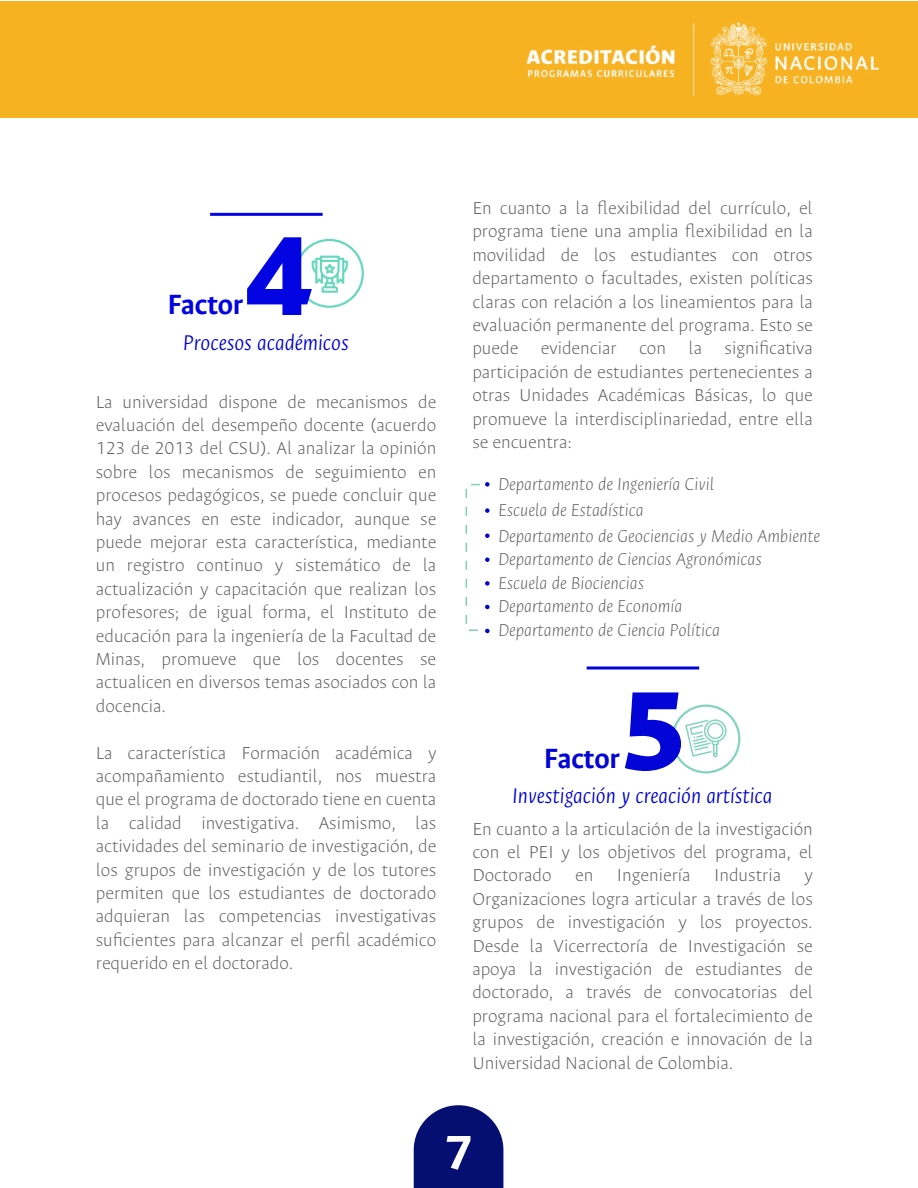
<style>
.page{position:relative;width:918px;height:1188px;background:#fff}
.page>*{position:absolute;margin:0;border:0;box-sizing:border-box;transform-origin:0 0}
.t1{font:900 124.5px "Ancizar Sans";color:#0205e1;scale:.95 1}
.t2{font:900 124.5px "Ancizar Sans";color:#0305d7;scale:.95 1}
.t3{font:700 54px "Ancizar Sans";color:#fff}
.t4{font:700 31.35px "Ancizar Sans";color:#0205e1;scale:.95 1}
.t5{font:700 31.35px "Ancizar Sans";color:#0305d7;scale:.95 1}
.t6{font:italic 300 24px "Ancizar Sans";color:#0103ce;scale:.95 1}
.t7{font:italic 300 24px "Ancizar Sans";color:#0103d8;scale:.95 1}
.t8{font:100 19.5px/23.4px "Ancizar Sans";color:#606060;text-align:justify}
.t9{font:italic 100 19.5px/23.7px "Ancizar Sans";color:#606060}
</style>
<div class="page">
<svg style="left:414px;top:1105px;width:89px;height:83px"></svg>
<div style="left:0;top:1px;width:918px;height:117px;background:#f6b221"></div>
<img style="left:526px;top:23px;width:352px;height:73px">
<div style="left:295px;top:239px;width:69px;height:69px;border:2px solid #67d8bd;border-radius:50%"></div>
<svg style="left:312px;top:256px;width:36px;height:37px"></svg>
<hr style="left:210px;top:213px;width:113px;height:3px;background:#0205e1">
<div style="left:671px;top:704px;width:69px;height:69px;border:2px solid #84d4bd;border-radius:50%"></div>
<svg style="left:685px;top:719px;width:42px;height:39px"></svg>
<hr style="left:587px;top:667px;width:112px;height:3px;background:#0305d7">
<svg style="left:465px;top:482px;width:25px;height:151px"></svg>
<h1 class="t1" style="left:244px;top:206px;width:71px">4</h1>
<h3 class="t4" style="left:168px;top:287px;width:81px">Factor</h3>
<p class="t7" style="left:183px;top:329px;width:176px">Procesos académicos</p>
<p class="t8" style="left:96px;top:390px;width:342px">La universidad dispone de mecanismos de evaluación del desempeño docente (acuerdo 123 de 2013 del CSU). Al analizar la opinión sobre los mecanismos de seguimiento en procesos pedagógicos, se puede concluir que hay avances en este indicador, aunque se puede mejorar esta característica, mediante un registro continuo y sistemático de la actualización y capacitación que realizan los profesores; de igual forma, el Instituto de educación para la ingeniería de la Facultad de Minas, promueve que los docentes se actualicen en diversos temas asociados con la docencia.</p>
<p class="t8" style="left:96px;top:741px;width:342px">La característica Formación académica y acompañamiento estudiantil, nos muestra que el programa de doctorado tiene en cuenta la calidad investigativa. Asimismo, las actividades del seminario de investigación, de los grupos de investigación y de los tutores permiten que los estudiantes de doctorado adquieran las competencias investigativas suficientes para alcanzar el perfil académico requerido en el doctorado.</p>
<p class="t8" style="left:472px;top:196px;width:342px">En cuanto a la flexibilidad del currículo, el programa tiene una amplia flexibilidad en la movilidad de los estudiantes con otros departamento o facultades, existen políticas claras con relación a los lineamientos para la evaluación permanente del programa. Esto se puede evidenciar con la significativa participación de estudiantes pertenecientes a otras Unidades Académicas Básicas, lo que promueve la interdisciplinariedad, entre ella se encuentra:</p>
<p class="t9" style="left:498px;top:472px;width:217px">Departamento de Ingeniería Civil</p>
<p class="t9" style="left:498px;top:524px;width:323px">Departamento de Geociencias y Medio Ambiente Departamento de Ciencias Agronómicas<br>Escuela de Biociencias<br>Departamento de Economía<br>Departamento de Ciencia Política</p>
<p class="t9" style="left:498px;top:499px;width:147px">Escuela de Estadística</p>
<h1 class="t2" style="left:621px;top:660px;width:71px">5</h1>
<h3 class="t5" style="left:544px;top:741px;width:81px">Factor</h3>
<p class="t6" style="left:513px;top:783px;width:275px">Investigación y creación artística</p>
<p class="t8" style="left:472px;top:817px;width:342px">En cuanto a la articulación de la investigación con el PEI y los objetivos del programa, el Doctorado en Ingeniería Industria y Organizaciones logra articular a través de los grupos de investigación y los proyectos.<br>Desde la Vicerrectoría de Investigación se apoya la investigación de estudiantes de doctorado, a través de convocatorias del programa nacional para el fortalecimiento de la investigación, creación e innovación de la Universidad Nacional de Colombia.</p>
<h2 class="t3" style="left:444px;top:1122px;width:31px">7</h2>
</div>
